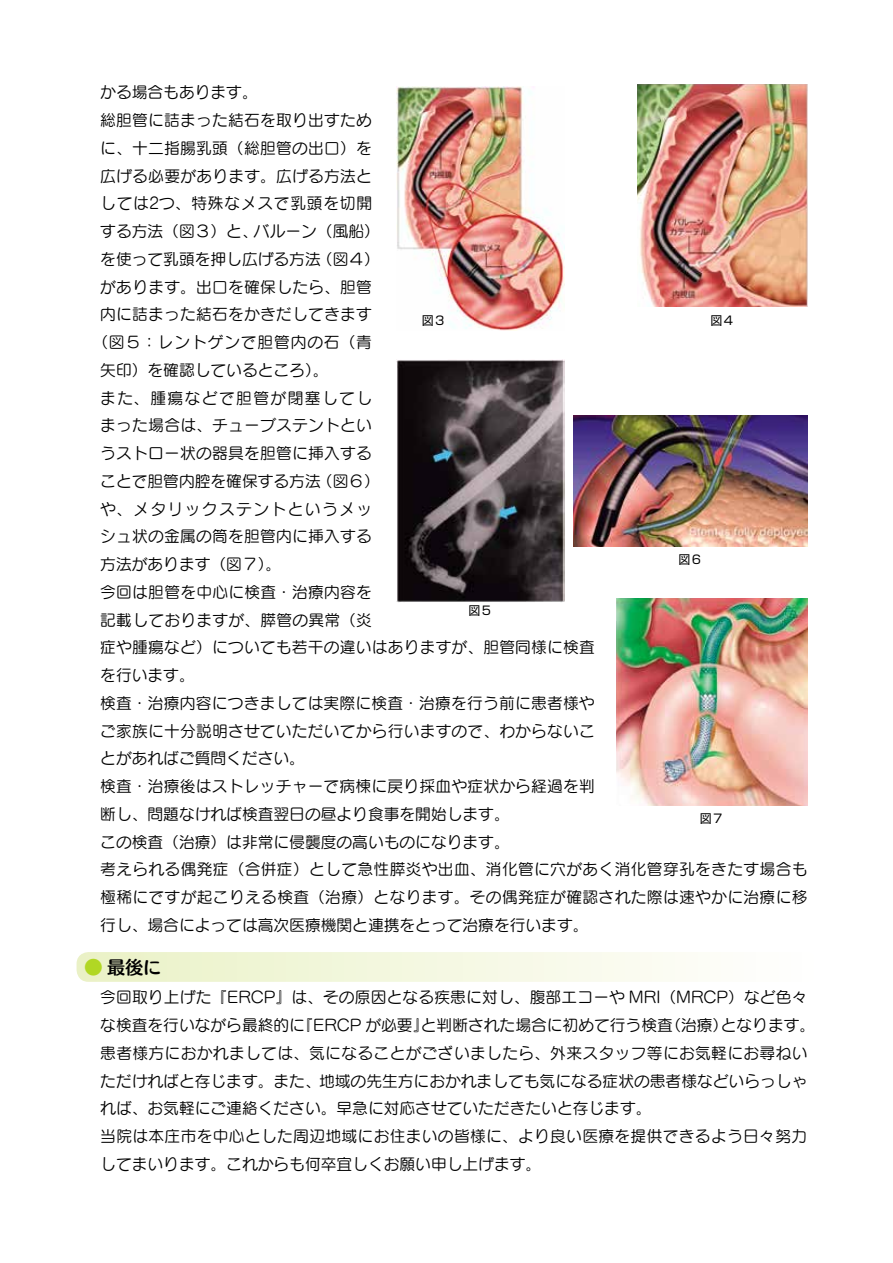
<style>
.page{position:relative;width:893px;height:1263px;background:#fff}
.page>*{position:absolute;margin:0;border:0;box-sizing:border-box;transform-origin:0 0}
.t1{font:18px "Humming Std B";color:#000}
.t2{font:15.75px/27.8px "Seurat Pro M";letter-spacing:.015em;color:#000}
.t3{font:15.75px "Seurat Pro M";letter-spacing:.09em;color:#000}
.t4{font:15.75px "Seurat Pro M";letter-spacing:.045em;color:#000}
.t5{font:15.75px "Seurat Pro M";letter-spacing:.055em;color:#000}
.t6{font:12px "Shin Go Pro";color:#000}
.s1{color:#b1d724}
</style>
<div class="page">
<svg style="left:77px;top:952px;width:609px;height:30px;background:#f3f6dd"></svg>
<img style="left:396px;top:86px;width:168px;height:244px">
<img style="left:637px;top:85px;width:170px;height:221px">
<img style="left:396px;top:359px;width:168px;height:243px">
<img style="left:573px;top:415px;width:234px;height:131px">
<img style="left:616px;top:598px;width:191px;height:208px">
<p class="t2" style="left:100px;top:78px;width:159px">かる場合もあります。</p>
<p class="t2" style="left:100px;top:106px;width:273px">総胆管に詰まった結石を取り出すため</p>
<p class="t2" style="left:100px;top:134px;width:273px">に、十二指腸乳頭（総胆管の出口）を</p>
<p class="t2" style="left:100px;top:161px;width:273px">広げる必要があります。広げる方法と</p>
<p class="t4" style="left:100px;top:193px;width:273px">しては2つ、特殊なメスで乳頭を切開</p>
<p class="t2" style="left:100px;top:217px;width:281px">する方法（図３）と、バルーン（風船）</p>
<p class="t2" style="left:100px;top:245px;width:281px">を使って乳頭を押し広げる方法（図４）</p>
<p class="t2" style="left:100px;top:272px;width:273px">があります。出口を確保したら、胆管</p>
<p class="t2" style="left:100px;top:300px;width:273px">内に詰まった結石をかきだしてきます</p>
<p class="t5" style="left:92px;top:332px;width:281px">（図５：レントゲンで胆管内の石（青</p>
<p class="t2" style="left:100px;top:356px;width:230px">矢印）を確認しているところ）。</p>
<p class="t3" style="left:100px;top:387px;width:273px">また、腫瘍などで胆管が閉塞してし</p>
<p class="t2" style="left:100px;top:411px;width:273px">まった場合は、チューブステントとい</p>
<p class="t2" style="left:100px;top:439px;width:273px">うストロー状の器具を胆管に挿入する</p>
<p class="t2" style="left:100px;top:467px;width:281px">ことで胆管内腔を確保する方法（図６）</p>
<p class="t3" style="left:100px;top:498px;width:273px">や、メタリックステントというメッ</p>
<p class="t2" style="left:100px;top:522px;width:273px">シュ状の金属の筒を胆管内に挿入する</p>
<p class="t2" style="left:100px;top:550px;width:183px">方法があります（図７）。</p>
<p class="t2" style="left:100px;top:578px;width:273px">今回は胆管を中心に検査・治療内容を</p>
<p class="t2" style="left:100px;top:605px;width:273px">記載しておりますが、膵管の異常（炎</p>
<p class="t2" style="left:100px;top:633px;width:496px">症や腫瘍など）についても若干の違いはありますが、胆管同様に検査</p>
<p class="t2" style="left:100px;top:661px;width:96px">を行います。</p>
<p class="t2" style="left:100px;top:689px;width:496px">検査・治療内容につきましては実際に検査・治療を行う前に患者様や</p>
<p class="t2" style="left:100px;top:716px;width:496px">ご家族に十分説明させていただいてから行いますので、わからないこ</p>
<p class="t2" style="left:100px;top:744px;width:206px">とがあればご質問ください。</p>
<p class="t2" style="left:100px;top:772px;width:496px">検査・治療後はストレッチャーで病棟に戻り採血や症状から経過を判</p>
<p class="t2" style="left:100px;top:800px;width:411px">断し、問題なければ検査翌日の昼より食事を開始します。</p>
<p class="t2" style="left:100px;top:827px;width:411px">この検査（治療）は非常に侵襲度の高いものになります。</p>
<p class="t2" style="left:100px;top:855px;width:709px">考えられる偶発症（合併症）として急性膵炎や出血、消化管に穴があく消化管穿孔をきたす場合も</p>
<p class="t2" style="left:100px;top:883px;width:709px">極稀にですが起こりえる検査（治療）となります。その偶発症が確認された際は速やかに治療に移</p>
<p class="t2" style="left:100px;top:911px;width:490px">行し、場合によっては高次医療機関と連携をとって治療を行います。</p>
<p class="t1" style="left:85px;top:953px;width:78px"><span class="s1">●</span> 最後に</p>
<p class="t2" style="left:100px;top:983px;width:716px">今回取り上げた『ERCP』は、その原因となる疾患に対し、腹部エコーや MRI（MRCP）など色々な検査を行いながら最終的に『ERCP が必要』と判断された場合に初めて行う検査（治療）となります。患者様方におかれましては、気になることがございましたら、外来スタッフ等にお気軽にお尋ねいただければと存じます。また、地域の先生方におかれましても気になる症状の患者様などいらっしゃれば、お気軽にご連絡ください。早急に対応させていただきたいと存じます。<br>当院は本庄市を中心とした周辺地域にお住まいの皆様に、より良い医療を提供できるよう日々努力してまいります。これからも何卒宜しくお願い申し上げます。</p>
<p class="t6" style="left:422px;top:310px;width:25px">図３</p>
<p class="t6" style="left:710px;top:310px;width:25px">図４</p>
<p class="t6" style="left:678px;top:550px;width:25px">図６</p>
<p class="t6" style="left:468px;top:601px;width:25px">図５</p>
<p class="t6" style="left:700px;top:809px;width:25px">図７</p>
</div>
